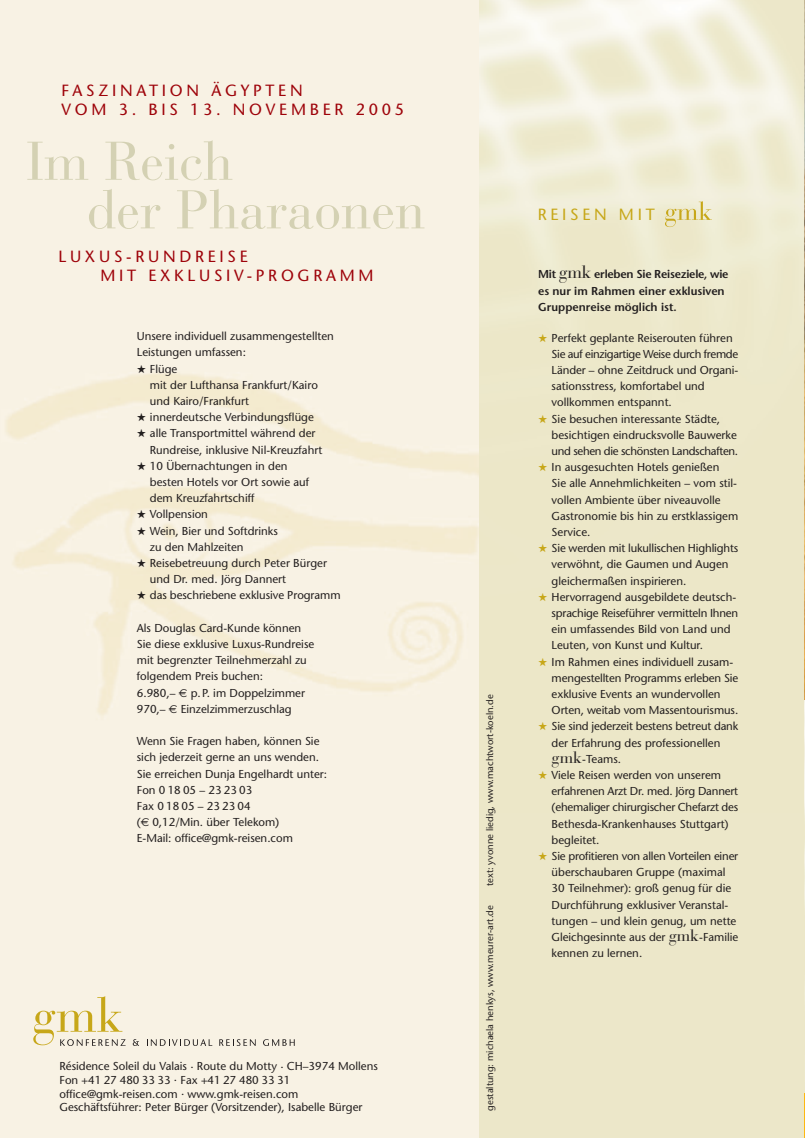
<style>
.page{position:relative;width:805px;height:1138px;background:#fff}
.page>*{position:absolute;margin:0;border:0;box-sizing:border-box;transform-origin:0 0}
.t1{font:54px/48.6px "Bauer Bodoni";color:#d4d1b3}
.t2{font:16.2px/18.9px "Stone Sans";letter-spacing:.23em;color:#9e030a}
.t3{font:16.2px "Stone Sans";letter-spacing:.23em;color:#c7a719}
.t4{font:11.4px/16.2px "Stone Sans";color:#231f1f}
.t5{font:600 11.4px/16.2px "Stone Sans";color:#231f1f}
.t6{font:9.45px "Stone Sans";color:#231f1f}
.s1{font-family:"Euro Sans"}
.s2{font-family:"Bauer Bodoni";font-weight:400;font-size:17.55px}
.s3{color:#c7a719}
.s4{font-family:"Bauer Bodoni";font-size:16.2px}
</style>
<div class="page">
<img style="left:804px;top:699px;width:1px;height:394px">
<img style="left:804px;top:0;width:1px;height:699px">
<hr style="left:804px;top:1093px;width:1px;height:45px;background:#fdb812">
<svg style="left:133px;top:1039px;width:6px;height:7px"></svg>
<svg style="left:147px;top:1039px;width:65px;height:7px"></svg>
<svg style="left:219px;top:1039px;width:37px;height:7px"></svg>
<svg style="left:263px;top:1039px;width:32px;height:7px"></svg>
<svg style="left:33px;top:996px;width:93px;height:50px;background:#eae0be"></svg>
<svg style="left:665px;top:201px;width:47px;height:26px"></svg>
<h2 class="t2" style="left:62px;top:83px;width:344px">FASZINATION ÄGYPTEN<br>VOM 3. BIS 13. NOVEMBER 2005</h2>
<h1 class="t1" style="left:86px;top:143px;width:341px;text-indent:-60px">Im Reich<br>der Pharaonen</h1>
<h2 class="t2" style="left:100px;top:249px;width:274px;text-indent:-42px">LUXUS-RUNDREISE<br>MIT EXKLUSIV-PROGRAMM</h2>
<p class="t4" style="left:137px;top:329px;width:199px">Unsere individuell zusammengestellten<br>Leistungen umfassen:</p>
<p class="t4" style="left:150px;top:362px;width:169px;text-indent:-13px">★ Flüge<br>mit der Lufthansa Frankfurt/Kairo und Kairo/Frankfurt</p>
<p class="t4" style="left:137px;top:410px;width:178px">★ innerdeutsche Verbindungsflüge</p>
<p class="t4" style="left:150px;top:427px;width:174px;text-indent:-13px">★ alle Transportmittel während der<br>Rundreise, inklusive Nil-Kreuzfahrt</p>
<p class="t4" style="left:150px;top:459px;width:161px;text-indent:-13px">★ 10 Übernachtungen in den besten Hotels vor Ort sowie auf dem Kreuzfahrtschiff</p>
<p class="t4" style="left:137px;top:508px;width:73px">★ Vollpension</p>
<p class="t4" style="left:150px;top:524px;width:129px;text-indent:-13px">★ Wein, Bier und Softdrinks zu den Mahlzeiten</p>
<p class="t4" style="left:150px;top:556px;width:179px;text-indent:-13px">★ Reisebetreuung durch Peter Bürger und Dr. med. Jörg Dannert</p>
<p class="t4" style="left:137px;top:589px;width:205px">★ das beschriebene exklusive Programm</p>
<p class="t4" style="left:137px;top:621px;width:179px">Als Douglas Card-Kunde können<br>Sie diese exklusive Luxus-Rundreise mit begrenzter Teilnehmerzahl zu folgendem Preis buchen:<br>6.980,– <span class="s1">€</span> p.P. im Doppelzimmer<br>970,– <span class="s1">€</span> Einzelzimmerzuschlag</p>
<p class="t4" style="left:137px;top:734px;width:192px">Wenn Sie Fragen haben, können Sie sich jederzeit gerne an uns wenden.<br>Sie erreichen Dunja Engelhardt unter:<br>Fon 0 18 05 – 23 23 03<br>Fax 0 18 05 – 23 23 04<br>(<span class="s1">€</span> 0,12/Min. über Telekom)<br>E-Mail: office@gmk-reisen.com</p>
<p class="t4" style="left:60px;top:1060px;width:320px;line-height:13.8px">Résidence Soleil du Valais . Route du Motty . CH–3974 Mollens Fon +41 27 480 33 33 . Fax +41 27 480 33 31 office@gmk-reisen.com . www.gmk-reisen.com Geschäftsführer: Peter Bürger (Vorsitzender), Isabelle Bürger</p>
<p class="t6" style="left:486px;top:886px;width:193px;rotate:-90deg">text: yvonne liedig, www.machtwort-koeln.de</p>
<p class="t6" style="left:486px;top:1111px;width:207px;rotate:-90deg">gestaltung: michaela henkys, www.meurer-art.de</p>
<h2 class="t3" style="left:538px;top:208px;width:118px">REISEN MIT</h2>
<p class="t5" style="left:538px;top:267px;width:192px">Mit <span class="s2">gmk</span> erleben Sie Reiseziele, wie es nur im Rahmen einer exklusiven<br>Gruppenreise möglich ist.</p>
<p class="t4" style="left:551px;top:331px;width:188px;text-indent:-14px"><span class="s3">★</span> Perfekt geplante Reiserouten führen Sie auf einzigartige Weise durch fremde Länder – ohne Zeitdruck und Organi&shy;sationsstress, komfortabel und vollkommen entspannt.</p>
<p class="t4" style="left:551px;top:412px;width:188px;text-indent:-14px"><span class="s3">★</span> Sie besuchen interessante Städte, besichtigen eindrucksvolle Bauwerke und sehen die schönsten Landschaften.</p>
<p class="t4" style="left:551px;top:460px;width:188px;text-indent:-14px"><span class="s3">★</span> In ausgesuchten Hotels genießen<br>Sie alle Annehmlichkeiten – vom stil&shy;vollen Ambiente über niveauvolle<br>Gastronomie bis hin zu erstklassigem<br>Service.</p>
<p class="t4" style="left:551px;top:541px;width:188px;text-indent:-14px"><span class="s3">★</span> Sie werden mit lukullischen Highlights verwöhnt, die Gaumen und Augen gleichermaßen inspirieren.</p>
<p class="t4" style="left:551px;top:590px;width:188px;text-indent:-14px"><span class="s3">★</span> Hervorragend ausgebildete deutsch&shy;sprachige Reiseführer vermitteln Ihnen ein umfassendes Bild von Land und Leuten, von Kunst und Kultur.</p>
<p class="t4" style="left:551px;top:655px;width:188px;text-indent:-14px"><span class="s3">★</span> Im Rahmen eines individuell zusam&shy;mengestellten Programms erleben Sie exklusive Events an wundervollen Orten, weitab vom Massentourismus.</p>
<p class="t4" style="left:551px;top:719px;width:188px;text-indent:-14px"><span class="s3">★</span> Sie sind jederzeit bestens betreut dank der Erfahrung des professionellen <span class="s4">gmk</span>-Teams.</p>
<p class="t4" style="left:551px;top:768px;width:188px;text-indent:-14px"><span class="s3">★</span> Viele Reisen werden von unserem erfahrenen Arzt Dr. med. Jörg Dannert (ehemaliger chirurgischer Chefarzt des<br>Bethesda-Krankenhauses Stuttgart) begleitet.</p>
<p class="t4" style="left:551px;top:849px;width:188px;text-indent:-14px"><span class="s3">★</span> Sie profitieren von allen Vorteilen einer überschaubaren Gruppe (maximal 30 Teilnehmer): groß genug für die Durchführung exklusiver Veranstal&shy;tungen – und klein genug, um nette Gleichgesinnte aus der <span class="s4">gmk</span>-Familie kennen zu lernen.</p>
</div>
